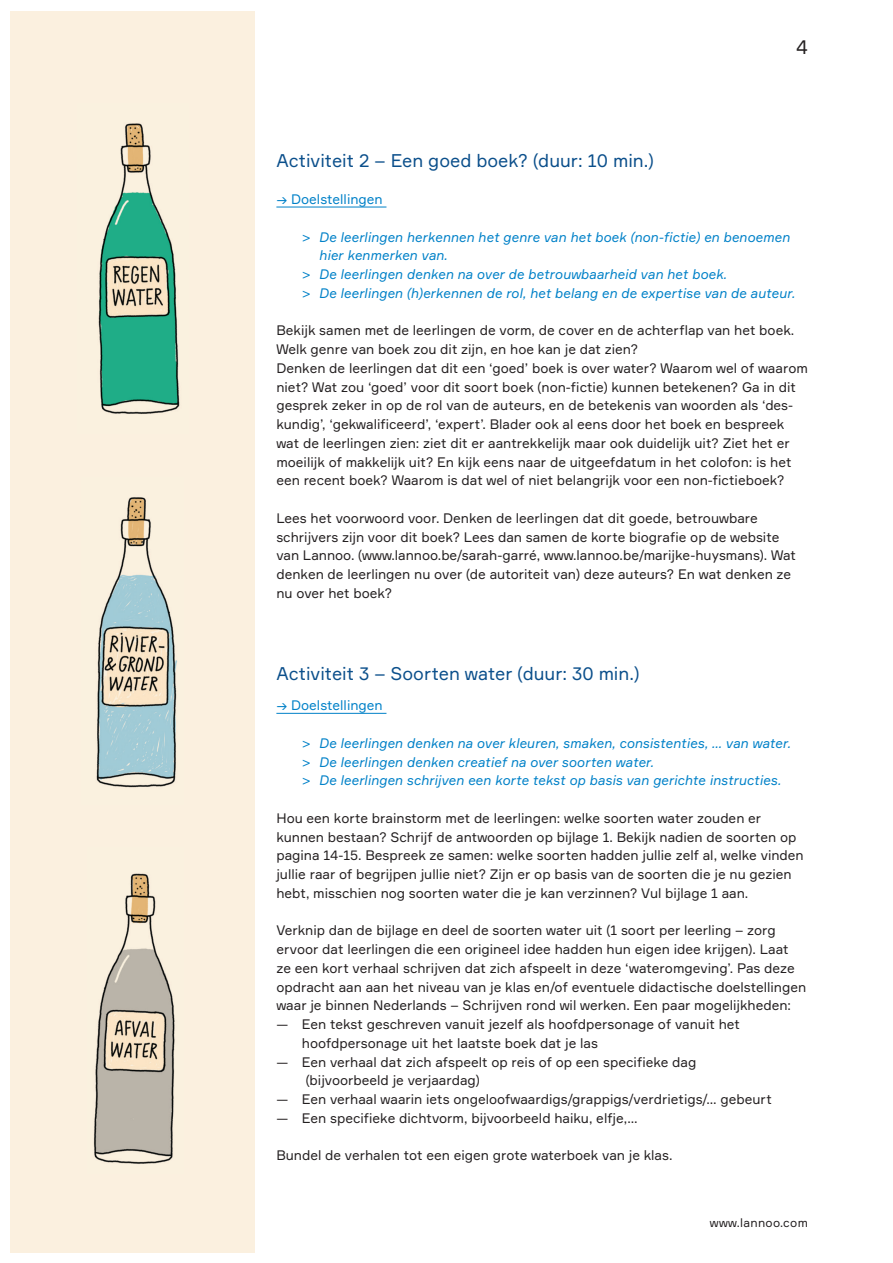
<style>
.page{position:relative;width:893px;height:1263px;background:#fff}
.page>*{position:absolute;margin:0;border:0;box-sizing:border-box;transform-origin:0 0}
.t1{font:19.5px "Formular";color:#231f20}
.t2{font:18px "Formular";color:#0b4f8b}
.t3{font:13.5px/18.8px "Formular";color:#231f20}
.t4{font:italic 13.5px/18.8px "Formular";color:#0081c8}
.t5{font:13.5px "Formular";color:#0081c8}
.t6{font:12px "Formular";letter-spacing:.025em;color:#231f20}
.s1{font-style:normal}
</style>
<div class="page">
<div style="left:11px;top:11px;width:244px;height:1241px;background:#fbf0df"></div>
<hr style="left:276px;top:207px;width:110px;height:1px;background:#0081c8">
<hr style="left:276px;top:713px;width:110px;height:1px;background:#0081c8">
<img style="left:98px;top:123px;width:82px;height:291px">
<img style="left:96px;top:497px;width:81px;height:291px">
<img style="left:93px;top:873px;width:82px;height:291px">
<h1 class="t1" style="left:796px;top:35px;width:13px">4</h1>
<h2 class="t2" style="left:276px;top:149px;width:379px">Activiteit 2 – Een goed boek? (duur: 10 min.)</h2>
<p class="t5" style="left:276px;top:191px;width:108px">→ Doelstellingen</p>
<p class="t4" style="left:302px;top:227px;width:489px"><span class="s1">&gt;</span> De leerlingen herkennen het genre van het boek (non-fictie) en benoemen</p>
<p class="t4" style="left:319px;top:246px;width:130px">hier kenmerken van.</p>
<p class="t4" style="left:302px;top:265px;width:426px"><span class="s1">&gt;</span> De leerlingen denken na over de betrouwbaarheid van het boek.</p>
<p class="t4" style="left:302px;top:283px;width:494px"><span class="s1">&gt;</span> De leerlingen (h)erkennen de rol, het belang en de expertise van de auteur.</p>
<p class="t3" style="left:276px;top:321px;width:533px">Bekijk samen met de leerlingen de vorm, de cover en de achterflap van het boek.<br>Welk genre van boek zou dit zijn, en hoe kan je dat zien?<br>Denken de leerlingen dat dit een ‘goed’ boek is over water? Waarom wel of waarom niet? Wat zou ‘goed’ voor dit soort boek (non-fictie) kunnen betekenen? Ga in dit gesprek zeker in op de rol van de auteurs, en de betekenis van woorden als ‘des&shy;kundig’, ‘gekwalificeerd’, ‘expert’. Blader ook al eens door het boek en bespreek wat de leerlingen zien: ziet dit er aantrekkelijk maar ook duidelijk uit? Ziet het er moeilijk of makkelijk uit? En kijk eens naar de uitgeefdatum in het colofon: is het een recent boek? Waarom is dat wel of niet belangrijk voor een non-fictieboek?</p>
<p class="t3" style="left:276px;top:508px;width:521px">Lees het voorwoord voor. Denken de leerlingen dat dit goede, betrouwbare schrijvers zijn voor dit boek? Lees dan samen de korte biografie op de website van Lannoo. (www.lannoo.be/sarah-garré, www.lannoo.be/marijke-huysmans). Wat denken de leerlingen nu over (de autoriteit van) deze auteurs? En wat denken ze nu over het boek?</p>
<h2 class="t2" style="left:276px;top:662px;width:364px">Activiteit 3 – Soorten water (duur: 30 min.)</h2>
<p class="t5" style="left:276px;top:697px;width:108px">→ Doelstellingen</p>
<p class="t4" style="left:302px;top:733px;width:490px"><span class="s1">&gt;</span> De leerlingen denken na over kleuren, smaken, consistenties, … van water. <span class="s1">&gt;</span> De leerlingen denken creatief na over soorten water.<br><span class="s1">&gt;</span> De leerlingen schrijven een korte tekst op basis van gerichte instructies.</p>
<p class="t3" style="left:276px;top:808px;width:529px">Hou een korte brainstorm met de leerlingen: welke soorten water zouden er kunnen bestaan? Schrijf de antwoorden op bijlage 1. Bekijk nadien de soorten op pagina 14-15. Bespreek ze samen: welke soorten hadden jullie zelf al, welke vinden jullie raar of begrijpen jullie niet? Zijn er op basis van de soorten die je nu gezien hebt, misschien nog soorten water die je kan verzinnen? Vul bijlage 1 aan.</p>
<p class="t3" style="left:276px;top:921px;width:531px">Verknip dan de bijlage en deel de soorten water uit (1 soort per leerling – zorg ervoor dat leerlingen die een origineel idee hadden hun eigen idee krijgen). Laat ze een kort verhaal schrijven dat zich afspeelt in deze ‘wateromgeving’. Pas deze opdracht aan aan het niveau van je klas en/of eventuele didactische doelstellingen waar je binnen Nederlands – Schrijven rond wil werken. Een paar mogelijkheden:</p>
<p class="t3" style="left:302px;top:1015px;width:440px;text-indent:-26px">— Een tekst geschreven vanuit jezelf als hoofdpersonage of vanuit het hoofdpersonage uit het laatste boek dat je las</p>
<p class="t3" style="left:306px;top:1052px;width:392px;text-indent:-29px">— Een verhaal dat zich afspeelt op reis of op een specifieke dag (bijvoorbeeld je verjaardag)</p>
<p class="t3" style="left:276px;top:1090px;width:497px">— Een verhaal waarin iets ongeloofwaardigs/grappigs/verdrietigs/… gebeurt</p>
<p class="t3" style="left:276px;top:1108px;width:363px">— Een specifieke dichtvorm, bijvoorbeeld haiku, elfje,…</p>
<p class="t3" style="left:276px;top:1146px;width:398px">Bundel de verhalen tot een eigen grote waterboek van je klas.</p>
<p class="t6" style="left:710px;top:1215px;width:99px">www.lannoo.com</p>
</div>
